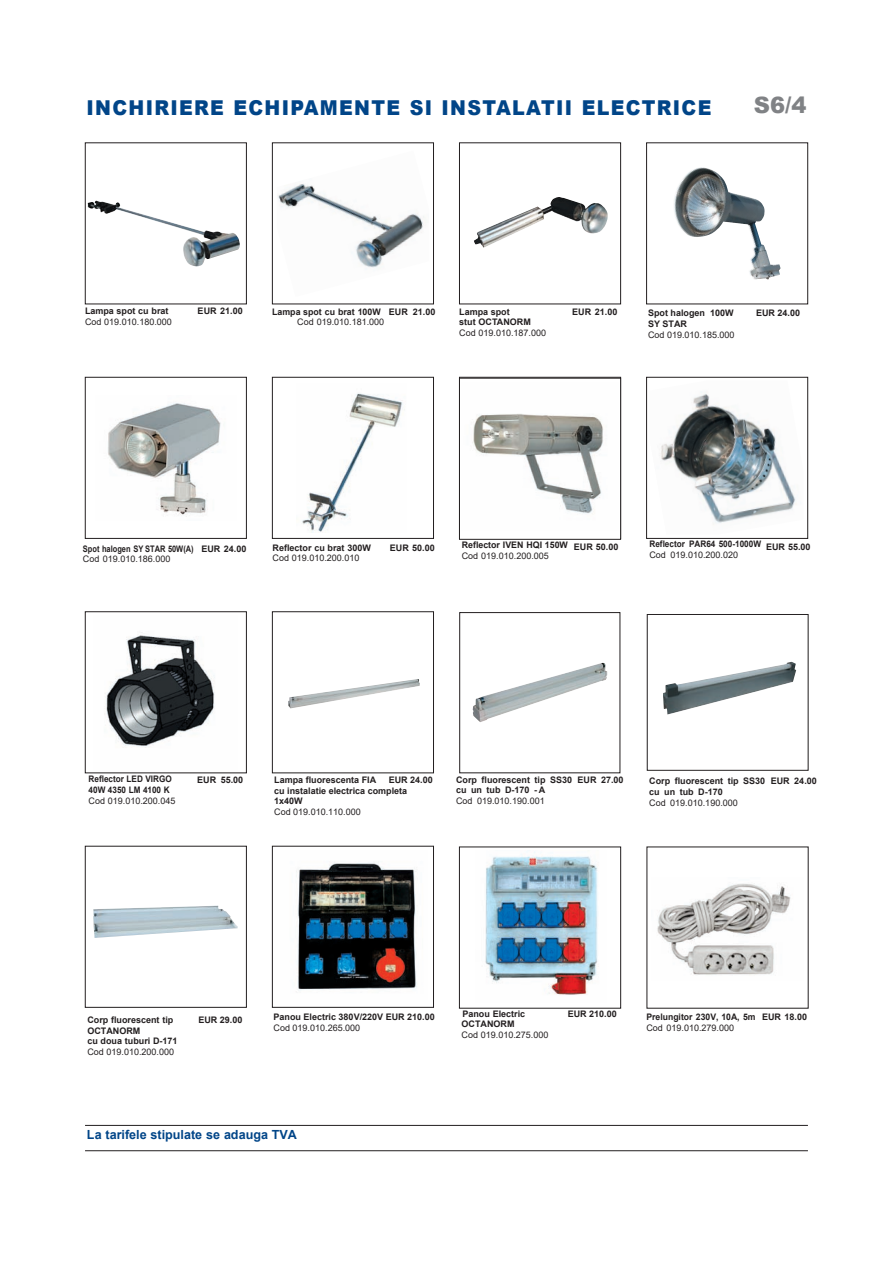
<style>
.page{position:relative;width:893px;height:1263px;background:#fff}
.page>*{position:absolute;margin:0;border:0;box-sizing:border-box;transform-origin:0 0}
.t1{font:900 22.5px "Arial";color:#808285}
.t2{font:900 20.55px "Arial";letter-spacing:.065em;color:#014588;scale:.93 1}
.t3{font:700 12.6px "Arial";color:#014588}
.t4{font:700 9px/10.8px "Arial";color:#231f20}
.t5{font:9px "Arial";color:#231f20}
.t6{font:700 9px "Arial";color:#231f20;scale:.91 1}
.t7{font:700 9px "Arial";color:#231f20;scale:.83 1}
.t8{font:700 9px "Arial";color:#231f20;scale:.96 1}
.s1{font-style:inherit}
.s2{font-weight:400}
</style>
<div class="page">
<hr style="left:85px;top:1125px;width:723px;height:1px;background:#231f20">
<hr style="left:85px;top:1150px;width:723px;height:1px;background:#231f20">
<img style="left:88px;top:201px;width:152px;height:66px">
<div style="left:85px;top:143px;width:162px;height:161px;border:1px solid #231f20"></div>
<img style="left:278px;top:184px;width:146px;height:84px">
<div style="left:272px;top:143px;width:162px;height:161px;border:1px solid #231f20"></div>
<img style="left:474px;top:197px;width:134px;height:51px">
<div style="left:459px;top:143px;width:162px;height:161px;border:1px solid #231f20"></div>
<div style="left:646px;top:143px;width:162px;height:161px;border:1px solid #231f20"></div>
<div style="left:85px;top:377px;width:162px;height:162px;border:1px solid #231f20"></div>
<div style="left:272px;top:377px;width:162px;height:162px;border:1px solid #231f20"></div>
<div style="left:646px;top:377px;width:162px;height:162px;border:1px solid #231f20"></div>
<img style="left:302px;top:393px;width:101px;height:139px">
<div style="left:85px;top:611px;width:162px;height:162px;border:1px solid #231f20"></div>
<div style="left:272px;top:611px;width:162px;height:162px;border:1px solid #231f20"></div>
<div style="left:85px;top:846px;width:162px;height:161px;border:1px solid #231f20"></div>
<img style="left:660px;top:391px;width:137px;height:134px">
<div style="left:272px;top:846px;width:162px;height:161px;border:1px solid #231f20"></div>
<div style="left:459px;top:847px;width:162px;height:161px;border:1px solid #231f20"></div>
<img style="left:104px;top:632px;width:111px;height:116px">
<img style="left:472px;top:414px;width:131px;height:100px">
<div style="left:459px;top:378px;width:162px;height:161px;border:1px solid #231f20"></div>
<img style="left:674px;top:167px;width:107px;height:113px">
<img style="left:108px;top:403px;width:113px;height:114px">
<img style="left:288px;top:679px;width:132px;height:29px">
<img style="left:473px;top:663px;width:134px;height:59px">
<div style="left:459px;top:612px;width:161px;height:161px;border:1px solid #231f20"></div>
<img style="left:663px;top:662px;width:133px;height:53px">
<div style="left:647px;top:614px;width:161px;height:156px;border:1px solid #231f20"></div>
<img style="left:93px;top:906px;width:145px;height:32px">
<img style="left:296px;top:862px;width:121px;height:129px">
<img style="left:485px;top:851px;width:114px;height:144px">
<img style="left:657px;top:883px;width:134px;height:92px">
<h2 class="t2" style="left:87px;top:92px;width:673px">INCHIRIERE ECHIPAMENTE SI INSTALATII ELECTRICE</h2>
<h1 class="t1" style="left:754px;top:89px;width:54px">S6/4</h1>
<p class="t4" style="left:85px;top:306px;width:85px">Lampa spot cu brat</p>
<p class="t4" style="left:198px;top:306px;width:47px">EUR 21.00</p>
<p class="t5" style="left:85px;top:315px;width:88px">Cod 019.010.180.000</p>
<p class="t4" style="left:272px;top:306px;width:165px">Lampa spot cu brat 100W EUR 21.00</p>
<p class="t5" style="left:297px;top:316px;width:89px">Cod 019.010.181.000</p>
<p class="t4" style="left:459px;top:306px;width:52px">Lampa spot</p>
<p class="t4" style="left:572px;top:306px;width:47px">EUR 21.00</p>
<p class="t4" style="left:459px;top:317px;width:73px">stut OCTANORM</p>
<p class="t5" style="left:459px;top:326px;width:88px">Cod 019.010.187.000</p>
<p class="t4" style="left:648px;top:308px;width:87px">Spot halogen 100W</p>
<p class="t4" style="left:756px;top:308px;width:46px">EUR 24.00</p>
<p class="t4" style="left:648px;top:319px;width:41px">SY STAR</p>
<p class="t5" style="left:648px;top:329px;width:88px">Cod 019.010.185.000</p>
<p class="t7" style="left:83px;top:542px;width:199px">Spot halogen SY STAR 50W(A) EUR 24.00</p>
<p class="t5" style="left:83px;top:553px;width:89px">Cod 019.010.186.000</p>
<p class="t4" style="left:273px;top:542px;width:100px">Reflector cu brat 300W</p>
<p class="t4" style="left:390px;top:542px;width:46px">EUR 50.00</p>
<p class="t5" style="left:273px;top:552px;width:88px">Cod 019.010.200.010</p>
<p class="t4" style="left:462px;top:540px;width:158px">Reflector IVEN HQI 150W EUR 50.00</p>
<p class="t5" style="left:462px;top:549px;width:89px">Cod 019.010.200.005</p>
<p class="t6" style="left:649px;top:538px;width:124px">Reflector PAR64 500-1000W</p>
<p class="t4" style="left:766px;top:541px;width:46px">EUR 55.00</p>
<p class="t5" style="left:649px;top:548px;width:90px">Cod 019.010.200.020</p>
<p class="t6" style="left:89px;top:772px;width:93px">Reflector LED VIRGO</p>
<p class="t4" style="left:197px;top:775px;width:48px">EUR 55.00</p>
<p class="t6" style="left:89px;top:783px;width:91px">40W 4350 LM 4100 K</p>
<p class="t5" style="left:89px;top:794px;width:88px">Cod 019.010.200.045</p>
<p class="t4" style="left:274px;top:774px;width:104px">Lampa fluorescenta FIA</p>
<p class="t4" style="left:274px;top:774px;width:160px;text-indent:115px">EUR 24.00 cu instalatie electrica completa<br>1x40W</p>
<p class="t5" style="left:274px;top:806px;width:88px">Cod 019.010.110.000</p>
<p class="t4" style="left:456px;top:775px;width:169px">Corp fluorescent tip SS30 EUR 27.00 cu un tub D-170 - A</p>
<p class="t5" style="left:456px;top:794px;width:90px">Cod 019.010.190.001</p>
<p class="t4" style="left:649px;top:776px;width:169px">Corp fluorescent tip SS30 EUR 24.00 cu un tub D-170</p>
<p class="t5" style="left:649px;top:796px;width:90px">Cod 019.010.190.000</p>
<p class="t4" style="left:87px;top:1014px;width:88px">Corp fluorescent tip</p>
<p class="t4" style="left:198px;top:1014px;width:46px">EUR 29.00</p>
<p class="t4" style="left:87px;top:1025px;width:92px">OCTANORM<br>cu doua tuburi D-171</p>
<p class="t5" style="left:87px;top:1045px;width:88px">Cod 019.010.200.000</p>
<p class="t4" style="left:274px;top:1011px;width:163px">Panou Electric 380V/220V EUR <span class="s1">210</span>.00<br><span class="s2">Cod 019.010.265.000</span></p>
<p class="t4" style="left:462px;top:1008px;width:64px">Panou Electric</p>
<p class="t4" style="left:568px;top:1008px;width:51px">EUR 210.00</p>
<p class="t4" style="left:462px;top:1019px;width:54px">OCTANORM</p>
<p class="t5" style="left:462px;top:1028px;width:88px">Cod 019.010.275.000</p>
<h3 class="t3" style="left:87px;top:1125px;width:212px">La tarifele stipulate se adauga TVA</h3>
<p class="t8" style="left:646px;top:1011px;width:169px">Prelungitor 230V, 10A, 5m EUR 18.00</p>
<p class="t5" style="left:646px;top:1021px;width:89px">Cod 019.010.279.000</p>
</div>
